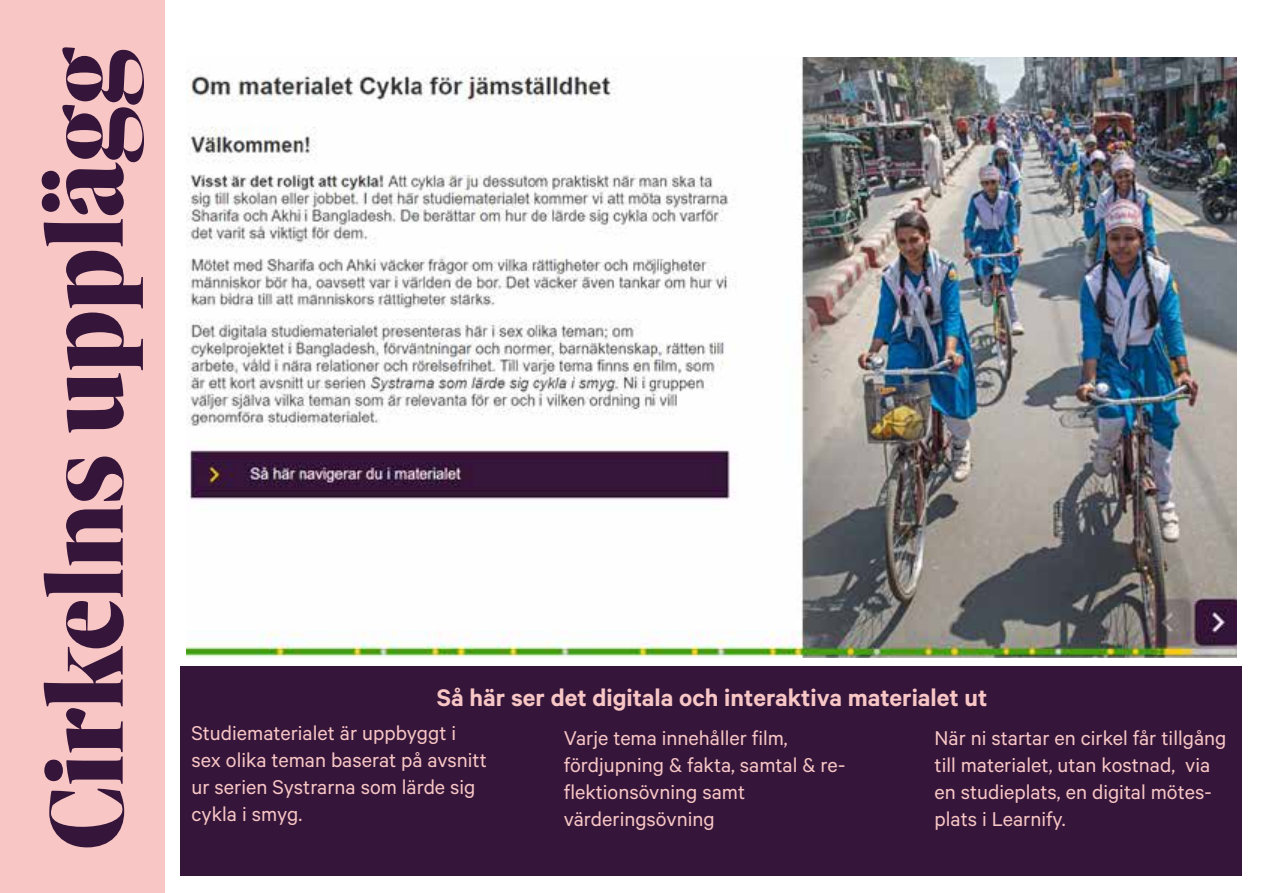
<style>
.page{position:relative;width:1263px;height:893px;background:#fff}
.page>*{position:absolute;margin:0;border:0;box-sizing:border-box;transform-origin:0 0}
.t1{font:900 112.5px "Sole Serif Big Display";color:#351539}
.t2{font:600 27px "Calibre";color:#f8c6c5}
.t3{font:22.5px/27px "Calibre";color:#f8c6c5}
</style>
<div class="page">
<div style="left:0;top:0;width:165px;height:893px;background:#f8c6c5"></div>
<img style="left:187px;top:57px;width:1049px;height:601px">
<div style="left:181px;top:666px;width:1061px;height:210px;background:#351539"></div>
<h1 class="t1" style="left:22px;top:850px;width:804px;rotate:-90deg">Cirkelns upplägg</h1>
<p class="t2" style="left:437px;top:682px;width:552px">Så här ser det digitala och interaktiva materialet ut</p>
<p class="t3" style="left:191px;top:719px;width:297px">Studiematerialet är uppbyggt i sex olika teman baserat på avsnitt ur serien Systrarna som lärde sig cykla i smyg.</p>
<p class="t3" style="left:564px;top:723px;width:283px">Varje tema innehåller film, fördjupning &amp; fakta, samtal &amp; re&shy;flektionsövning samt värderingsövning</p>
<p class="t3" style="left:934px;top:723px;width:293px">När ni startar en cirkel får tillgång till materialet, utan kostnad, via en studieplats, en digital mötes&shy;plats i Learnify.</p>
</div>
